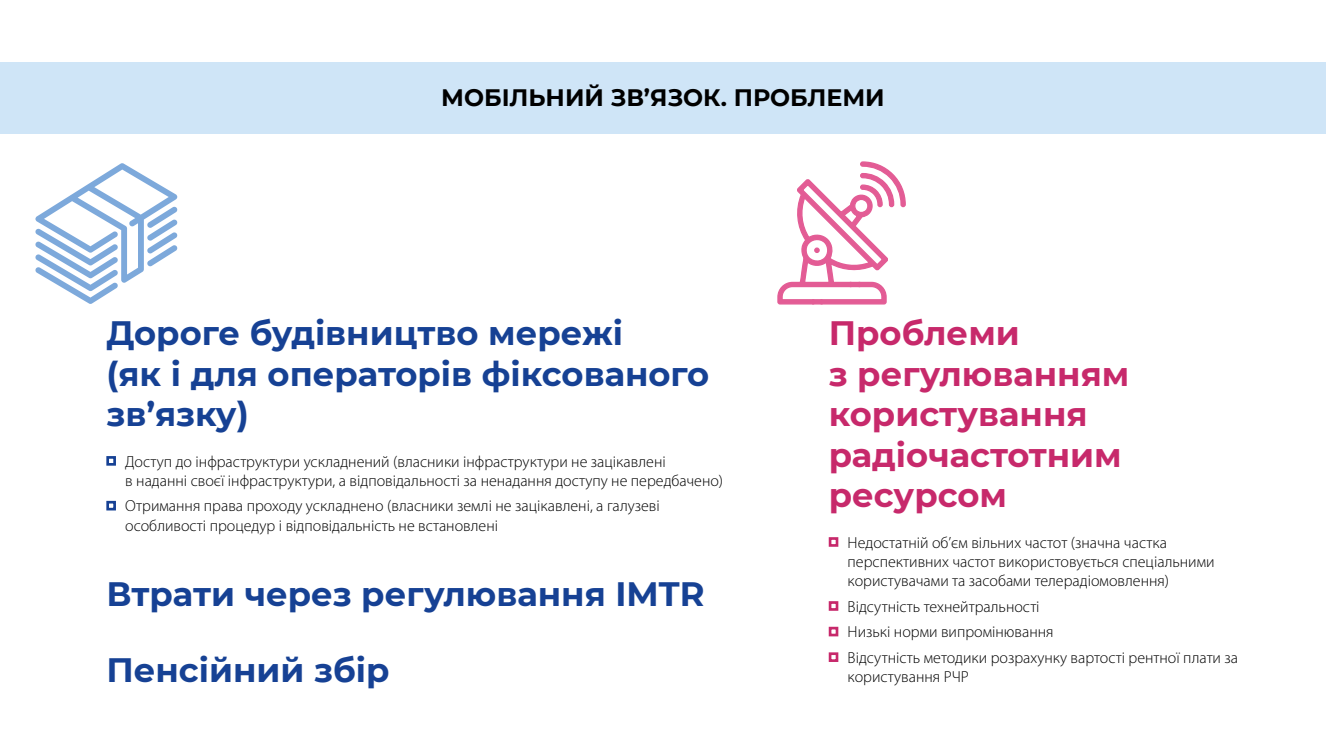
<style>
.page{position:relative;width:1326px;height:745px;background:#fff}
.page>*{position:absolute;margin:0;border:0;box-sizing:border-box;transform-origin:0 0}
.t1{font:700 33.75px/40.5px "Montserrat";color:#164194}
.t2{font:700 33.75px/40.5px "Montserrat";color:#c7296b}
.t3{font:700 23.75px "Montserrat";color:#000}
.t4{font:300 16px/19.1px "Myriad Pro";color:#000}
</style>
<div class="page">
<div style="left:0;top:62px;width:1325px;height:72px;background:#cfe5f7"></div>
<div style="left:106px;top:456px;width:10px;height:9px;border:3px solid #164194"></div>
<div style="left:106px;top:500px;width:10px;height:10px;border:3px solid #164194"></div>
<div style="left:828px;top:537px;width:10px;height:9px;border:3px solid #c7296b"></div>
<div style="left:828px;top:600px;width:10px;height:10px;border:3px solid #c7296b"></div>
<div style="left:828px;top:626px;width:10px;height:10px;border:3px solid #c7296b"></div>
<div style="left:828px;top:652px;width:10px;height:9px;border:3px solid #c7296b"></div>
<svg style="left:35px;top:163px;width:143px;height:141px"></svg>
<svg style="left:777px;top:161px;width:129px;height:144px"></svg>
<h2 class="t3" style="left:441px;top:81px;width:445px">МОБІЛЬНИЙ ЗВ’ЯЗОК. ПРОБЛЕМИ</h2>
<h1 class="t1" style="left:106px;top:311px;width:604px">Дороге будівництво мережі<br>(як і для операторів фіксованого зв’язку)</h1>
<p class="t4" style="left:125px;top:451px;width:599px">Доступ до інфраструктури ускладнений (власники інфраструктури не зацікавлені<br>в наданні своєї інфраструктури, а відповідальності за ненадання доступу не передбачено)</p>
<p class="t4" style="left:125px;top:496px;width:536px">Отримання права проходу ускладнено (власники землі не зацікавлені, а галузеві особливості процедур і відповідальність не встановлені</p>
<h1 class="t1" style="left:106px;top:572px;width:599px">Втрати через регулювання IMTR</h1>
<h1 class="t1" style="left:106px;top:647px;width:285px">Пенсійний збір</h1>
<h1 class="t2" style="left:828px;top:311px;width:302px">Проблеми<br>з регулюванням користування радіочастотним ресурсом</h1>
<p class="t4" style="left:847px;top:532px;width:368px">Недостатній об’єм вільних частот (значна частка перспективних частот використовується спеціальними користувачами та засобами телерадіомовлення)</p>
<p class="t4" style="left:847px;top:593px;width:392px;line-height:25.6px">Відсутність технейтральності<br>Низькі норми випромінювання<br>Відсутність методики розрахунку вартості рентної плати за</p>
<p class="t4" style="left:847px;top:666px;width:123px">користування РЧР</p>
</div>
